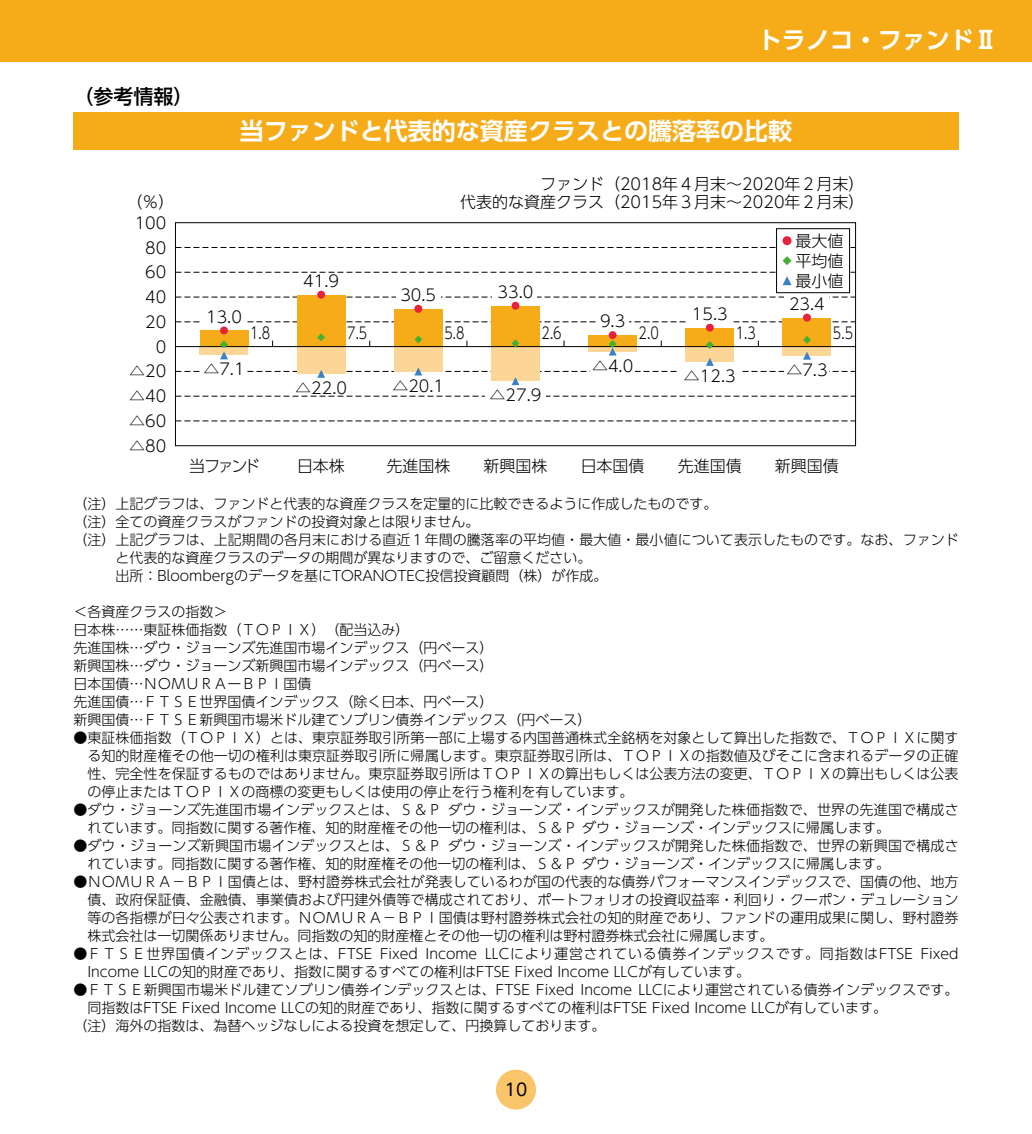
<style>
.page{position:relative;width:1032px;height:1134px;background:#fff}
.page>*{position:absolute;margin:0;border:0;box-sizing:border-box;transform-origin:0 0}
.t1{font:700 24px "UD Shin Go Pro De";color:#fff}
.t2{font:500 20px "UD Shin Go Pro";color:#000}
.t3{font:17px "UD Shin Go Pro";color:#000}
.t4{font:300 16px/24.8px "UD Shin Go Pro";color:#000;text-align:justify}
.t5{font:300 16px "UD Shin Go Pro";color:#000;scale:.8 1}
.t6{font:300 14px/18px "UD Shin Go Pro";color:#000}
</style>
<div class="page">
<div style="left:496px;top:1070px;width:40px;height:40px;background:#fac56a;border-radius:50%"></div>
<div style="left:0;top:0;width:1032px;height:61px;background:#f6ac19"></div>
<div style="left:73px;top:112px;width:885px;height:37px;background:#f6ac19"></div>
<svg style="left:177px;top:247px;width:677px;height:1px"></svg>
<svg style="left:177px;top:297px;width:677px;height:1px"></svg>
<svg style="left:177px;top:321px;width:677px;height:1px"></svg>
<svg style="left:177px;top:396px;width:677px;height:1px"></svg>
<svg style="left:177px;top:420px;width:677px;height:1px"></svg>
<div style="left:175px;top:222px;width:681px;height:224px;border:1px solid #000"></div>
<div style="left:200px;top:330px;width:48px;height:17px;background:#f6ac19"></div>
<div style="left:783px;top:318px;width:48px;height:29px;background:#f6ac19"></div>
<div style="left:686px;top:328px;width:48px;height:19px;background:#f6ac19"></div>
<div style="left:491px;top:306px;width:48px;height:41px;background:#f6ac19"></div>
<div style="left:394px;top:309px;width:48px;height:38px;background:#f6ac19"></div>
<div style="left:297px;top:295px;width:48px;height:52px;background:#f6ac19"></div>
<div style="left:317px;top:291px;width:8px;height:8px;background:#e7233b;border-radius:50%"></div>
<div style="left:414px;top:305px;width:8px;height:8px;background:#e7233b;border-radius:50%"></div>
<div style="left:511px;top:302px;width:8px;height:8px;background:#e7233b;border-radius:50%"></div>
<div style="left:706px;top:324px;width:8px;height:8px;background:#e7233b;border-radius:50%"></div>
<div style="left:803px;top:314px;width:8px;height:8px;background:#e7233b;border-radius:50%"></div>
<div style="left:220px;top:326px;width:8px;height:8px;background:#e7233b;border-radius:50%"></div>
<svg style="left:175px;top:333px;width:680px;height:52px"></svg>
<hr style="left:688px;top:319px;width:44px;height:4px;background:#fff">
<hr style="left:202px;top:320px;width:44px;height:4px;background:#fff">
<hr style="left:202px;top:370px;width:44px;height:4px;background:#fff">
<hr style="left:680px;top:370px;width:60px;height:4px;background:#fff">
<hr style="left:591px;top:370px;width:44px;height:4px;background:#fff">
<hr style="left:785px;top:370px;width:44px;height:4px;background:#fff">
<hr style="left:485px;top:394px;width:60px;height:4px;background:#fff">
<hr style="left:785px;top:295px;width:44px;height:4px;background:#fff">
<hr style="left:493px;top:295px;width:44px;height:4px;background:#fff">
<hr style="left:396px;top:295px;width:44px;height:4px;background:#fff">
<hr style="left:597px;top:320px;width:32px;height:4px;background:#fff">
<div style="left:776px;top:229px;width:73px;height:64px;background:#fff"></div>
<div style="left:776px;top:228px;width:74px;height:65px;border:1px solid #000"></div>
<svg style="left:782px;top:256px;width:9px;height:9px"></svg>
<div style="left:782px;top:236px;width:9px;height:9px;background:#e7233b;border-radius:50%"></div>
<svg style="left:175px;top:272px;width:680px;height:13px"></svg>
<h2 class="t2" style="left:73px;top:80px;width:121px">（参考情報）</h2>
<p class="t4" style="left:126px;top:189px;width:49px">（％）</p>
<p class="t4" style="left:135px;top:210px;width:33px">100</p>
<p class="t4" style="left:145px;top:234px;width:23px">80</p>
<p class="t4" style="left:145px;top:259px;width:23px">60</p>
<p class="t4" style="left:145px;top:284px;width:23px">40</p>
<p class="t4" style="left:145px;top:309px;width:23px">20</p>
<p class="t4" style="left:156px;top:334px;width:12px">0</p>
<h1 class="t1" style="left:758px;top:20px;width:241px">トラノコ・ファンドⅡ</h1>
<h1 class="t1" style="left:240px;top:111px;width:553px">当ファンドと代表的な資産クラスとの騰落率の比較</h1>
<p class="t4" style="left:206px;top:304px;width:37px">13.0</p>
<p class="t4" style="left:460px;top:174px;width:406px;line-height:18px;text-align:right">ファンド（2018年４月末～2020年２月末）<br>代表的な資産クラス（2015年３月末～2020年２月末）</p>
<p class="t4" style="left:795px;top:230px;width:49px;line-height:20px">最大値平均値最小値</p>
<p class="t4" style="left:303px;top:268px;width:37px">41.9</p>
<p class="t4" style="left:400px;top:282px;width:37px">30.5</p>
<p class="t4" style="left:498px;top:279px;width:37px">33.0</p>
<p class="t4" style="left:789px;top:291px;width:37px">23.4</p>
<p class="t4" style="left:692px;top:301px;width:37px">15.3</p>
<p class="t4" style="left:600px;top:308px;width:27px">9.3</p>
<p class="t5" style="left:250px;top:320px;width:27px">1.8</p>
<p class="t5" style="left:347px;top:320px;width:27px">7.5</p>
<p class="t5" style="left:444px;top:320px;width:27px">5.8</p>
<p class="t5" style="left:541px;top:320px;width:27px">2.6</p>
<p class="t5" style="left:639px;top:320px;width:27px">2.0</p>
<p class="t5" style="left:736px;top:320px;width:27px">1.3</p>
<p class="t5" style="left:833px;top:320px;width:27px">5.5</p>
<p class="t4" style="left:592px;top:353px;width:43px">△4.0</p>
<p class="t4" style="left:203px;top:356px;width:43px">△7.1</p>
<p class="t4" style="left:129px;top:358px;width:39px">△20</p>
<p class="t4" style="left:684px;top:363px;width:53px">△12.3</p>
<p class="t4" style="left:786px;top:357px;width:43px">△7.3</p>
<p class="t4" style="left:129px;top:383px;width:39px">△40 △60 △80</p>
<p class="t4" style="left:295px;top:375px;width:53px">△22.0</p>
<p class="t4" style="left:392px;top:372px;width:53px">△20.1</p>
<p class="t4" style="left:490px;top:382px;width:53px">△27.9</p>
<p class="t4" style="left:189px;top:453px;width:73px">当ファンド</p>
<p class="t4" style="left:297px;top:453px;width:49px">日本株</p>
<p class="t4" style="left:386px;top:453px;width:65px">先進国株</p>
<p class="t4" style="left:483px;top:453px;width:65px">新興国株</p>
<p class="t4" style="left:581px;top:453px;width:65px">日本国債</p>
<p class="t4" style="left:678px;top:453px;width:65px">先進国債</p>
<p class="t4" style="left:775px;top:453px;width:65px">新興国債</p>
<p class="t6" style="left:73px;top:494px;width:645px">（注）上記グラフは、ファンドと代表的な資産クラスを定量的に比較できるように作成したものです。</p>
<p class="t6" style="left:73px;top:512px;width:407px">（注）全ての資産クラスがファンドの投資対象とは限りません。</p>
<p class="t6" style="left:73px;top:530px;width:887px">（注）上記グラフは、上記期間の各月末における直近１年間の騰落率の平均値・最大値・最小値について表示したものです。なお、ファンド</p>
<p class="t6" style="left:115px;top:548px;width:477px">と代表的な資産クラスのデータの期間が異なりますので、ご留意ください。</p>
<p class="t6" style="left:115px;top:566px;width:493px">出所：Bloombergのデータを基にTORANOTEC投信投資顧問（株）が作成。</p>
<p class="t6" style="left:73px;top:602px;width:519px">＜各資産クラスの指数＞<br>日本株……東証株価指数（ＴＯＰＩＸ）（配当込み）<br>先進国株…ダウ・ジョーンズ先進国市場インデックス（円ベース）<br>新興国株…ダウ・ジョーンズ新興国市場インデックス（円ベース）<br>日本国債…ＮＯＭＵＲＡーＢＰＩ国債<br>先進国債…ＦＴＳＥ世界国債インデックス（除く日本、円ベース）<br>新興国債…ＦＴＳＥ新興国市場米ドル建てソブリン債券インデックス（円ベース）</p>
<p class="t6" style="left:87px;top:728px;width:872px;text-align:justify;text-indent:-14px">●東証株価指数（ＴＯＰＩＸ）とは、東京証券取引所第一部に上場する内国普通株式全銘柄を対象として算出した指数で、ＴＯＰＩＸに関する知的財産権その他一切の権利は東京証券取引所に帰属します。東京証券取引所は、ＴＯＰＩＸの指数値及びそこに含まれるデータの正確性、完全性を保証するものではありません。東京証券取引所はＴＯＰＩＸの算出もしくは公表方法の変更、ＴＯＰＩＸの算出もしくは公表の停止またはＴＯＰＩＸの商標の変更もしくは使用の停止を行う権利を有しています。</p>
<p class="t6" style="left:87px;top:800px;width:873px;text-indent:-14px">●ダウ・ジョーンズ先進国市場インデックスとは、Ｓ＆Ｐダウ・ジョーンズ・インデックスが開発した株価指数で、世界の先進国で構成されています。同指数に関する著作権、知的財産権その他一切の権利は、Ｓ＆Ｐダウ・ジョーンズ・インデックスに帰属します。</p>
<p class="t6" style="left:87px;top:836px;width:873px;text-indent:-14px">●ダウ・ジョーンズ新興国市場インデックスとは、Ｓ＆Ｐダウ・ジョーンズ・インデックスが開発した株価指数で、世界の新興国で構成されています。同指数に関する著作権、知的財産権その他一切の権利は、Ｓ＆Ｐダウ・ジョーンズ・インデックスに帰属します。</p>
<p class="t6" style="left:87px;top:872px;width:872px;text-align:justify;text-indent:-14px">●ＮＯＭＵＲＡ－ＢＰＩ国債とは、野村證券株式会社が発表しているわが国の代表的な債券パフォーマンスインデックスで、国債の他、地方債、政府保証債、金融債、事業債および円建外債等で構成されており、ポートフォリオの投資収益率・利回り・クーポン・デュレーション等の各指標が日々公表されます。ＮＯＭＵＲＡ－ＢＰＩ国債は野村證券株式会社の知的財産であり、ファンドの運用成果に関し、野村證券株式会社は一切関係ありません。同指数の知的財産権とその他一切の権利は野村證券株式会社に帰属します。</p>
<p class="t6" style="left:87px;top:944px;width:872px;text-indent:-14px">●ＦＴＳＥ世界国債インデックスとは、FTSE Fixed Income LLCにより運営されている債券インデックスです。同指数はFTSE Fixed<br>Income LLCの知的財産であり、指数に関するすべての権利はFTSE Fixed Income LLCが有しています。</p>
<p class="t6" style="left:73px;top:980px;width:887px">●ＦＴＳＥ新興国市場米ドル建てソブリン債券インデックスとは、FTSE Fixed Income LLCにより運営されている債券インデックスです。</p>
<p class="t6" style="left:87px;top:998px;width:801px">同指数はFTSE Fixed Income LLCの知的財産であり、指数に関するすべての権利はFTSE Fixed Income LLCが有しています。</p>
<p class="t6" style="left:73px;top:1016px;width:534px">（注）海外の指数は、為替ヘッジなしによる投資を想定して、円換算しております。</p>
<p class="t3" style="left:505px;top:1076px;width:24px">10</p>
</div>
